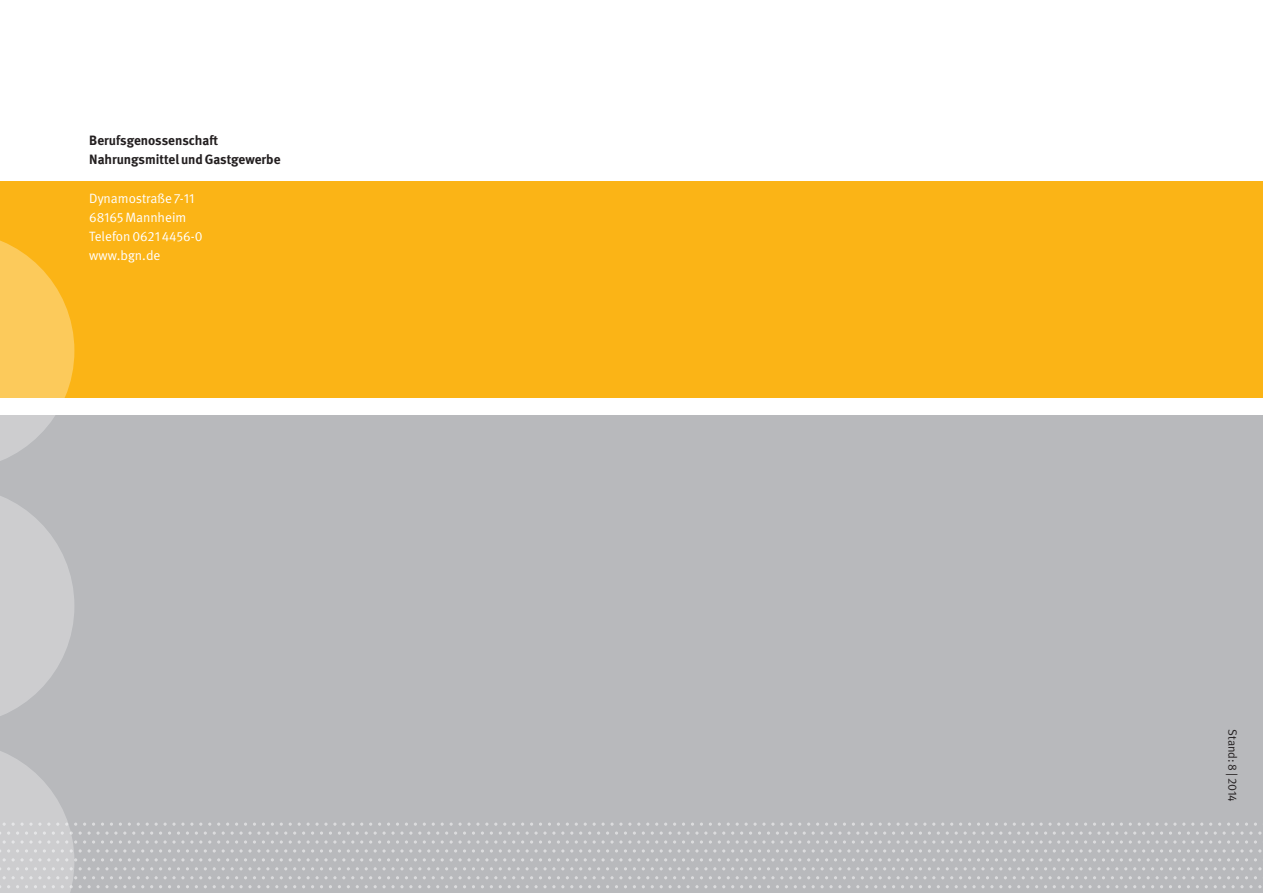
<style>
.page{position:relative;width:1263px;height:893px;background:#fff}
.page>*{position:absolute;margin:0;border:0;box-sizing:border-box;transform-origin:0 0}
.t1{font:13.5px/19.2px "DGUV Meta";color:#fff}
.t2{font:700 13.5px/19.2px "DGUV Meta";color:#231f20}
.t3{font:12px "DGUV Meta";color:#231f20}
</style>
<div class="page">
<div style="left:0;top:181px;width:1263px;height:217px;background:#fbb416"></div>
<div style="left:0;top:416px;width:1263px;height:477px;background:#b8b9bc"></div>
<svg style="left:0;top:240px;width:74px;height:221px"></svg>
<svg style="left:0;top:496px;width:74px;height:220px"></svg>
<svg style="left:0;top:751px;width:1262px;height:142px"></svg>
<p class="t2" style="left:89px;top:132px;width:193px">Berufsgenossenschaft<br>Nahrungsmittel und Gastgewerbe</p>
<p class="t1" style="left:89px;top:189px;width:115px">Dynamostraße 7-11<br>68165 Mannheim<br>Telefon 0621 4456-0 www.bgn.de</p>
<p class="t3" style="left:1237px;top:729px;width:74px;rotate:90deg">Stand: 8 | 2014</p>
</div>
